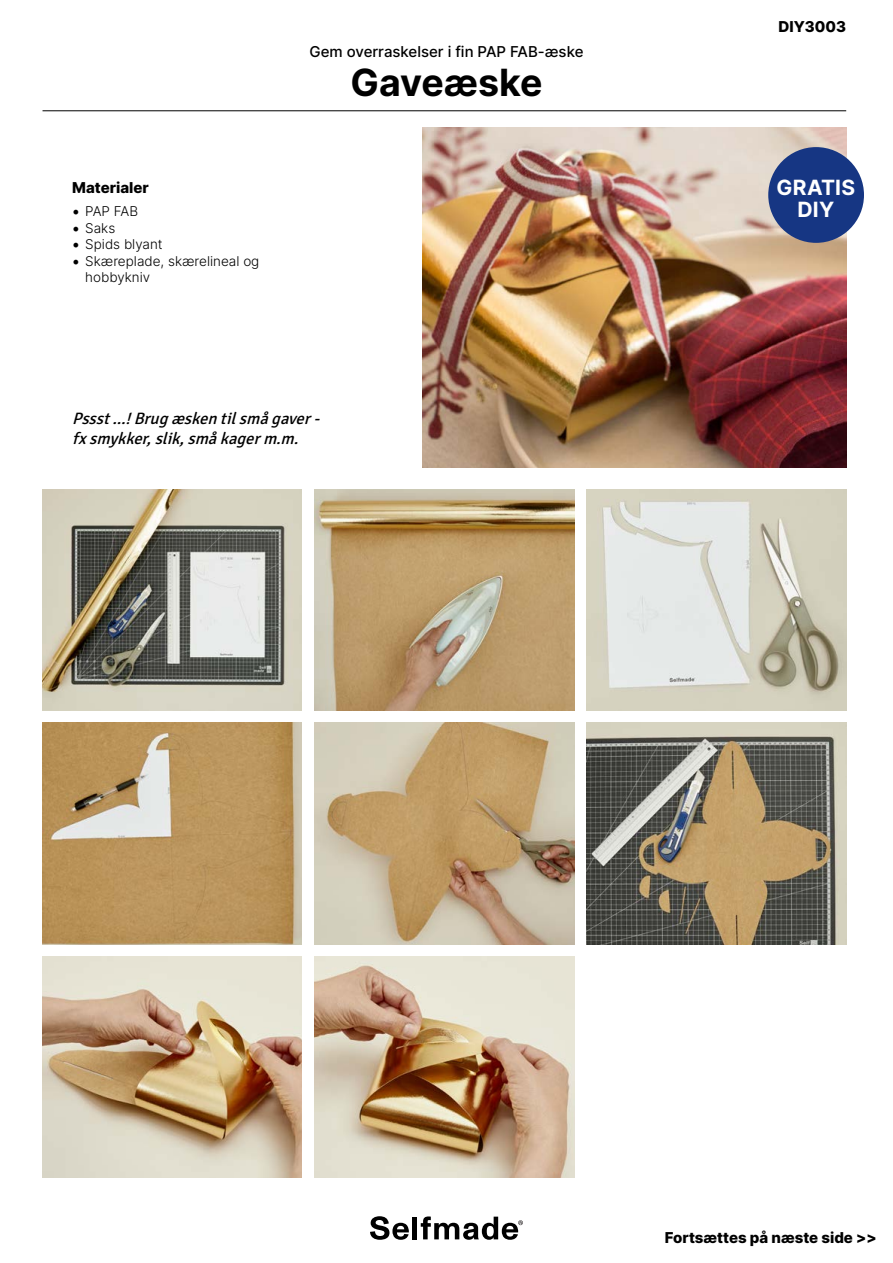
<style>
.page{position:relative;width:893px;height:1263px;background:#fff}
.page>*{position:absolute;margin:0;border:0;box-sizing:border-box;transform-origin:0 0}
.t1{font:700 37.5px "Inter";color:#000}
.t2{font:700 21px/22.5px "Inter";letter-spacing:.01em;color:#fff;text-align:center}
.t3{font:italic 16.5px/19.8px "Signika";color:#000}
.t4{font:800 15px "Inter";color:#000}
.t5{font:500 15px "Inter";color:#000}
.t6{font:300 13.5px/16.5px "Inter";color:#000}
.s1{font-family:"Minion Pro";font-weight:400;font-size:18px}
</style>
<div class="page">
<img style="left:43px;top:489px;width:259px;height:221px">
<img style="left:43px;top:723px;width:259px;height:221px">
<img style="left:43px;top:957px;width:259px;height:221px">
<img style="left:315px;top:489px;width:259px;height:221px">
<img style="left:315px;top:723px;width:259px;height:221px">
<img style="left:315px;top:957px;width:259px;height:221px">
<img style="left:587px;top:489px;width:259px;height:221px">
<img style="left:587px;top:723px;width:259px;height:221px">
<svg style="left:370px;top:1216px;width:39px;height:24px"></svg>
<hr style="left:413px;top:1216px;width:4px;height:23px;background:#000">
<svg style="left:421px;top:1216px;width:102px;height:24px"></svg>
<img style="left:423px;top:128px;width:423px;height:340px">
<hr style="left:43px;top:111px;width:803px;height:1px;background:#000">
<div style="left:768px;top:147px;width:96px;height:96px;background:#163683;border-radius:50%"></div>
<p class="t5" style="left:309px;top:41px;width:275px">Gem overraskelser i fin PAP FAB-æske</p>
<p class="t4" style="left:72px;top:177px;width:78px">Materialer</p>
<p class="t6" style="left:73px;top:203px;width:67px"><span class="s1">•</span> PAP FAB</p>
<p class="t6" style="left:73px;top:219px;width:44px"><span class="s1">•</span> Saks</p>
<p class="t6" style="left:73px;top:236px;width:92px"><span class="s1">•</span> Spids blyant</p>
<p class="t6" style="left:85px;top:252px;width:176px;text-indent:-13px"><span class="s1">•</span> Skæreplade, skærelineal og hobbykniv</p>
<h1 class="t1" style="left:350px;top:55px;width:193px">Gaveæske</h1>
<p class="t3" style="left:72px;top:409px;width:253px">Pssst...!Brugæskentilsmågaver&shy;fxsmykker,slik,småkagerm.m.</p>
<p class="t4" style="left:778px;top:15px;width:69px">DIY3003</p>
<h2 class="t2" style="left:776px;top:175px;width:80px">GRATIS<br>DIY</h2>
<p class="t4" style="left:665px;top:1226px;width:213px">Fortsættes på næste side &gt;&gt;</p>
</div>
